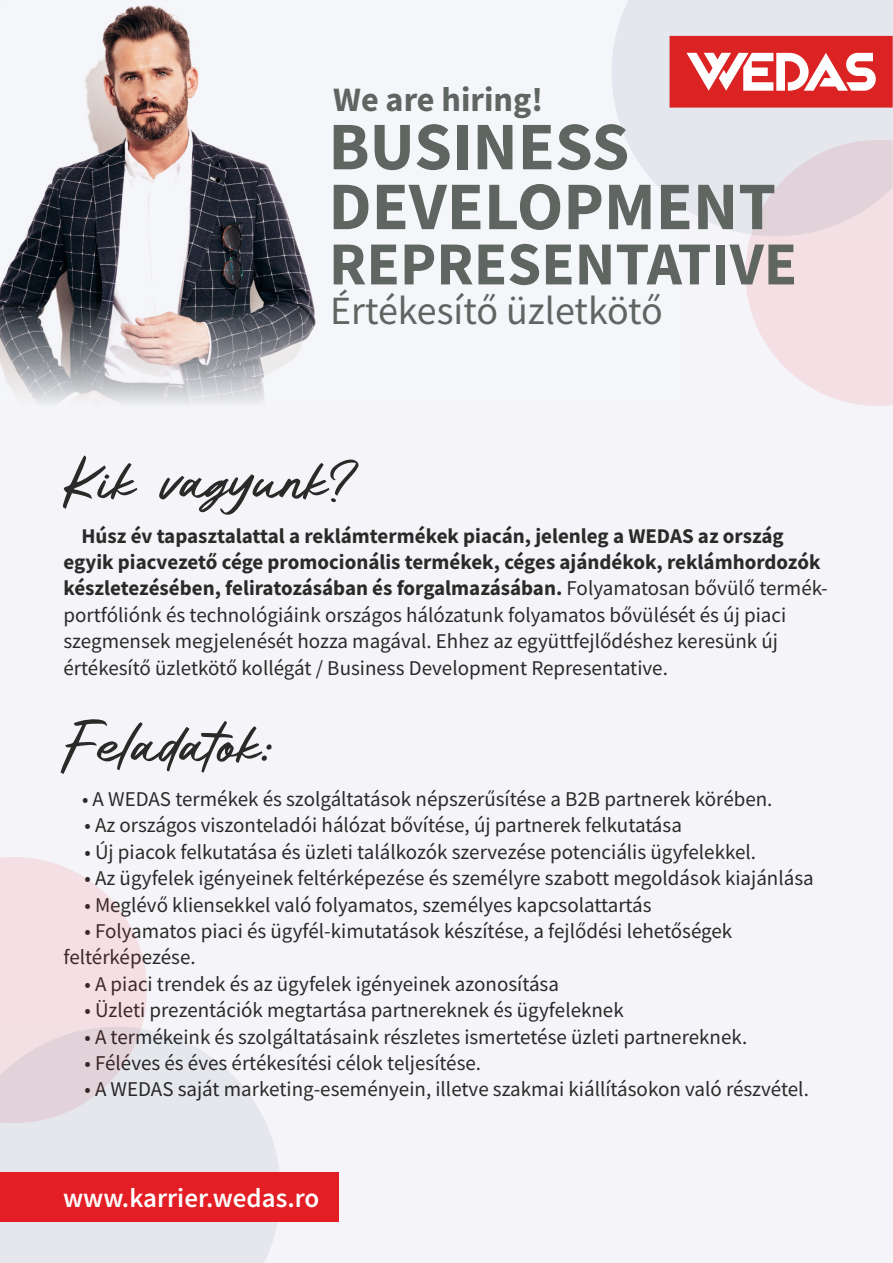
<style>
.page{position:relative;width:893px;height:1263px;background:#f5f5f9}
.page>*{position:absolute;margin:0;border:0;box-sizing:border-box;transform-origin:0 0}
.t1{font:72px "Automali";color:#2b2a29}
.t2{font:700 67.95px/59.8px "Source Sans Pro";color:#5f6561}
.t3{font:700 61.05px "Source Sans Pro";color:#5f6561}
.t4{font:40.05px "Source Sans Pro";color:#5f6561}
.t5{font:700 34.2px "Source Sans Pro";color:#5f6561}
.t6{font:600 27px "Source Sans Pro";color:#fefefe}
.t7{font:21px/26.4px "Source Sans Pro";color:#2b2a29}
.s1{font-weight:700}
</style>
<div class="page">
<img style="left:0;top:5px;width:313px;height:294px">
<svg style="left:745px;top:236px;width:148px;height:170px"></svg>
<svg style="left:612px;top:0;width:281px;height:236px;fill:#e5e7ed"></svg>
<div style="left:669px;top:36px;width:224px;height:72px;background:#db2324"></div>
<svg style="left:686px;top:53px;width:190px;height:38px"></svg>
<svg style="left:0;top:857px;width:147px;height:170px"></svg>
<svg style="left:0;top:1027px;width:279px;height:236px;fill:#e5e7ed"></svg>
<svg style="left:0;top:299px;width:316px;height:105px"></svg>
<div style="left:0;top:1172px;width:339px;height:50px;background:#e31e24"></div>
<h3 class="t5" style="left:333px;top:86px;width:211px">We are hiring!</h3>
<h2 class="t2" style="left:328px;top:122px;width:449px">BUSINESS<br>DEVELOPMENT</h2>
<h3 class="t3" style="left:329px;top:239px;width:470px">REPRESENTATIVE</h3>
<h3 class="t4" style="left:330px;top:294px;width:334px">Értékesítő üzletkötő</h3>
<h1 class="t1" style="left:63px;top:459px;width:291px">Kik vagyunk?</h1>
<p class="t7" style="left:63px;top:524px;width:766px;text-indent:18px"><span class="s1">Húsz év tapasztalattal a reklámtermékek piacán, jelenleg a WEDAS az ország egyik piacvezető cége promocionális termékek, céges ajándékok, reklámhordozók készletezésében, feliratozásában és forgalmazásában.</span> Folyamatosan bővülő termék&shy;portfóliónk és technológiáink országos hálózatunk folyamatos bővülését és új piaci szegmensek megjelenését hozza magával. Ehhez az együttfejlődéshez keresünk új értékesítő üzletkötő kollégát / Business Development Representative.</p>
<h1 class="t1" style="left:63px;top:722px;width:218px">Feladatok:</h1>
<p class="t7" style="left:82px;top:787px;width:692px">• A WEDAS termékek és szolgáltatások népszerűsítése a B2B partnerek körében.</p>
<p class="t7" style="left:84px;top:814px;width:599px">• Az országos viszonteladói hálózat bővítése, új partnerek felkutatása</p>
<p class="t7" style="left:84px;top:840px;width:673px">• Új piacok felkutatása és üzleti találkozók szervezése potenciális ügyfelekkel.</p>
<p class="t7" style="left:84px;top:867px;width:731px">• Az ügyfelek igényeinek feltérképezése és személyre szabott megoldások kiajánlása</p>
<p class="t7" style="left:84px;top:893px;width:569px">• Meglévő kliensekkel való folyamatos, személyes kapcsolattartás</p>
<p class="t7" style="left:63px;top:919px;width:670px;text-indent:21px">• Folyamatos piaci és ügyfél-kimutatások készítése, a fejlődési lehetőségek feltérképezése.</p>
<p class="t7" style="left:84px;top:972px;width:476px">• A piaci trendek és az ügyfelek igényeinek azonosítása</p>
<p class="t7" style="left:84px;top:999px;width:541px">• Üzleti prezentációk megtartása partnereknek és ügyfeleknek</p>
<p class="t7" style="left:84px;top:1025px;width:664px">• A termékeink és szolgáltatásaink részletes ismertetése üzleti partnereknek.</p>
<p class="t7" style="left:84px;top:1051px;width:398px">• Féléves és éves értékesítési célok teljesítése.</p>
<p class="t7" style="left:84px;top:1078px;width:726px">• A WEDAS saját marketing-eseményein, illetve szakmai kiállításokon való részvétel.</p>
<p class="t6" style="left:63px;top:1186px;width:258px">www.karrier.wedas.ro</p>
</div>
